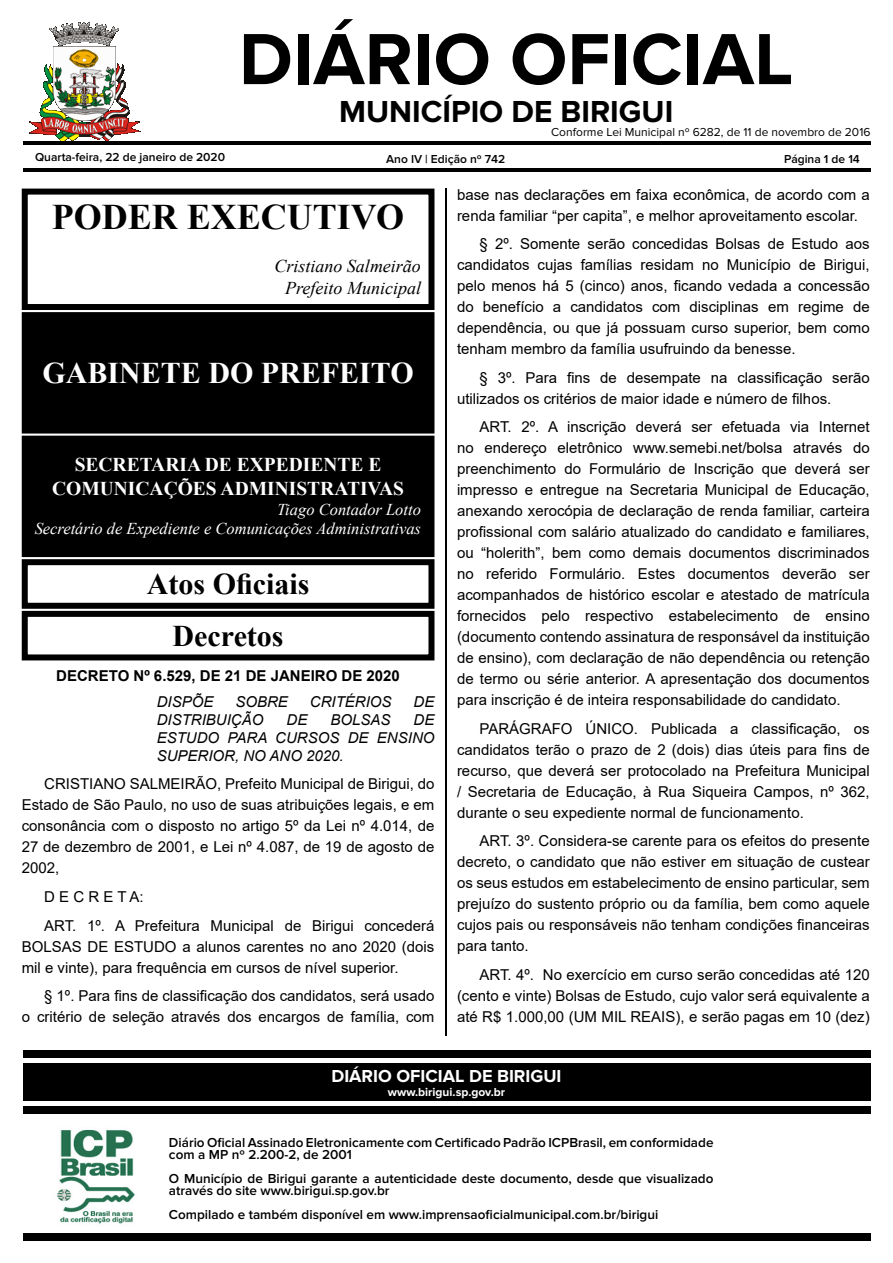
<style>
.page{position:relative;width:893px;height:1263px;background:#fff}
.page>*{position:absolute;margin:0;border:0;box-sizing:border-box;transform-origin:0 0}
.t1{font:700 75px "Proxima Nova";color:#000}
.t2{font:700 36px "Times New Roman";color:#000}
.t3{font:700 31.5px "Proxima Nova";color:#000}
.t4{font:700 30px "Times New Roman";color:#000}
.t5{font:700 30px "Times New Roman";color:#fff}
.t6{font:700 19.5px "Times New Roman";color:#fff}
.t7{font:italic 18px "Times New Roman";color:#000}
.t8{font:700 18px "Proxima Nova";color:#fff}
.t9{font:italic 16.5px "Times New Roman";color:#fff}
._2_-_Corpo{font:15px/21px "Arial";color:#000;text-align:justify}
._3_-_Ementa{font:italic 15px/18px "Arial";color:#000;text-align:justify}
._1_-_Cabeçalho{font:700 15px "Arial";color:#000}
.t10{font:600 13.5px/12px "Proxima Nova";color:#000}
.t11{font:600 12px "Proxima Nova";color:#000}
.t12{font:12px "Proxima Nova";color:#000}
.t13{font:700 12px "Proxima Nova";color:#fff}
</style>
<div class="page">
<img style="left:29px;top:22px;width:112px;height:119px">
<hr style="left:22px;top:141px;width:848px;height:3px;background:#000">
<img style="left:23px;top:1113px;width:146px;height:111px">
<hr style="left:22px;top:168px;width:848px;height:3px;background:#000">
<div style="left:22px;top:1050px;width:848px;height:8px;background:#000"></div>
<div style="left:22px;top:1106px;width:848px;height:7px;background:#000"></div>
<div style="left:22px;top:1063px;width:848px;height:37px;background:#000"></div>
<div style="left:22px;top:1233px;width:848px;height:7px;background:#000"></div>
<hr style="left:446px;top:189px;width:1px;height:847px;background:#000">
<div style="left:22px;top:189px;width:412px;height:121px;border:6px solid #000"></div>
<div style="left:25px;top:315px;width:406px;height:115px;background:#000"></div>
<div style="left:22px;top:312px;width:412px;height:121px;border:6px solid #000"></div>
<div style="left:25px;top:439px;width:406px;height:115px;background:#000"></div>
<div style="left:22px;top:436px;width:412px;height:121px;border:6px solid #000"></div>
<div style="left:22px;top:559px;width:412px;height:50px;border:6px solid #000"></div>
<div style="left:22px;top:611px;width:412px;height:49px;border:6px solid #000"></div>
<h1 class="t1" style="left:239px;top:16px;width:556px">DIÁRIO OFICIAL</h1>
<h3 class="t3" style="left:339px;top:93px;width:336px">MUNICÍPIO DE BIRIGUI</h3>
<p class="t12" style="left:551px;top:125px;width:321px">Conforme Lei Municipal nº 6282, de 11 de novembro de 2016</p>
<p class="t11" style="left:35px;top:150px;width:192px">Quarta-feira, 22 de janeiro de 2020</p>
<p class="t11" style="left:386px;top:152px;width:121px">Ano IV | Edição nº 742</p>
<p class="t11" style="left:784px;top:152px;width:77px">Página 1 de 14</p>
<p class="t2" style="left:52px;top:191px;width:354px">PODER EXECUTIVO</p>
<p class="t7" style="left:274px;top:254px;width:148px">Cristiano Salmeirão</p>
<p class="t7" style="left:285px;top:275px;width:137px">Prefeito Municipal</p>
<p class="_2_-_Corpo" style="left:457px;top:184px;width:414px">base nas declarações em faixa econômica, de acordo com a renda familiar “per capita”, e melhor aproveitamento escolar.</p>
<p class="_2_-_Corpo" style="left:457px;top:233px;width:414px;text-indent:22px">§ 2º. Somente serão concedidas Bolsas de Estudo aos candidatos cujas famílias residam no Município de Birigui, pelo menos há 5 (cinco) anos, ficando vedada a concessão do benefício a candidatos com disciplinas em regime de dependência, ou que já possuam curso superior, bem como tenham membro da família usufruindo da benesse.</p>
<p class="_2_-_Corpo" style="left:457px;top:367px;width:414px;text-indent:22px">§ 3º. Para fins de desempate na classificação serão utilizados os critérios de maior idade e número de filhos.</p>
<p class="_2_-_Corpo" style="left:457px;top:416px;width:414px;text-indent:22px">ART. 2º. A inscrição deverá ser efetuada via Internet no endereço eletrônico www.semebi.net/bolsa através do preenchimento do Formulário de Inscrição que deverá ser impresso e entregue na Secretaria Municipal de Educação, anexando xerocópia de declaração de renda familiar, carteira profissional com salário atualizado do candidato e familiares, ou “holerith”, bem como demais documentos discriminados no referido Formulário. Estes documentos deverão ser acompanhados de histórico escolar e atestado de matrícula fornecidos pelo respectivo estabelecimento de ensino (documento contendo assinatura de responsável da instituição de ensino), com declaração de não dependência ou retenção de termo ou série anterior. A apresentação dos documentos para inscrição é de inteira responsabilidade do candidato.</p>
<p class="_2_-_Corpo" style="left:457px;top:718px;width:414px;text-indent:22px">PARÁGRAFO ÚNICO. Publicada a classificação, os candidatos terão o prazo de 2 (dois) dias úteis para fins de recurso, que deverá ser protocolado na Prefeitura Municipal / Secretaria de Educação, à Rua Siqueira Campos, nº 362, durante o seu expediente normal de funcionamento.</p>
<p class="_2_-_Corpo" style="left:457px;top:830px;width:414px;text-indent:22px">ART. 3º. Considera-se carente para os efeitos do presente decreto, o candidato que não estiver em situação de custear os seus estudos em estabelecimento de ensino particular, sem prejuízo do sustento próprio ou da família, bem como aquele cujos pais ou responsáveis não tenham condições financeiras para tanto.</p>
<p class="_2_-_Corpo" style="left:457px;top:964px;width:414px;text-indent:22px">ART. 4º. No exercício em curso serão concedidas até 120 (cento e vinte) Bolsas de Estudo, cujo valor será equivalente a até R$ 1.000,00 (UM MIL REAIS), e serão pagas em 10 (dez)</p>
<p class="t5" style="left:43px;top:351px;width:373px">GABINETE DO PREFEITO</p>
<p class="t6" style="left:75px;top:451px;width:308px">SECRETARIA DE EXPEDIENTE E</p>
<p class="t6" style="left:52px;top:474px;width:353px">COMUNICAÇÕES ADMINISTRATIVAS</p>
<p class="t9" style="left:277px;top:498px;width:145px">Tiago Contador Lotto</p>
<p class="t9" style="left:35px;top:518px;width:388px">Secretário de Expediente e Comunicações Administrativas</p>
<p class="t4" style="left:147px;top:562px;width:164px">Atos Oficiais</p>
<p class="t4" style="left:173px;top:614px;width:113px">Decretos</p>
<p class="_1_-_Cabeçalho" style="left:56px;top:666px;width:345px">DECRETO Nº 6.529, DE 21 DE JANEIRO DE 2020</p>
<p class="_3_-_Ementa" style="left:157px;top:693px;width:58px">DISPÕE</p>
<p class="_3_-_Ementa" style="left:235px;top:693px;width:54px">SOBRE</p>
<p class="_3_-_Ementa" style="left:310px;top:693px;width:83px">CRITÉRIOS</p>
<p class="_3_-_Ementa" style="left:414px;top:693px;width:22px">DE</p>
<p class="_3_-_Ementa" style="left:157px;top:711px;width:108px">DISTRIBUIÇÃO</p>
<p class="_3_-_Ementa" style="left:287px;top:711px;width:22px">DE</p>
<p class="_3_-_Ementa" style="left:330px;top:711px;width:62px">BOLSAS</p>
<p class="_3_-_Ementa" style="left:157px;top:711px;width:279px;text-indent:257px">DE ESTUDO PARA CURSOS DE ENSINO SUPERIOR, NO ANO 2020.</p>
<p class="_2_-_Corpo" style="left:22px;top:774px;width:414px;text-indent:22px">CRISTIANO SALMEIRÃO, Prefeito Municipal de Birigui, do Estado de São Paulo, no uso de suas atribuições legais, e em consonância com o disposto no artigo 5º da Lei nº 4.014, de 27 de dezembro de 2001, e Lei nº 4.087, de 19 de agosto de 2002,</p>
<p class="_2_-_Corpo" style="left:44px;top:886px;width:101px">D E C R E T A:</p>
<p class="_2_-_Corpo" style="left:22px;top:915px;width:414px;text-indent:22px">ART. 1º. A Prefeitura Municipal de Birigui concederá BOLSAS DE ESTUDO a alunos carentes no ano 2020 (dois mil e vinte), para frequência em cursos de nível superior.</p>
<p class="_2_-_Corpo" style="left:22px;top:985px;width:414px;text-align:right">§ 1º. Para fins de classificação dos candidatos, será usado<br>o critério de seleção através dos encargos de família, com</p>
<p class="t8" style="left:331px;top:1065px;width:232px">DIÁRIO OFICIAL DE BIRIGUI</p>
<p class="t13" style="left:388px;top:1085px;width:119px">www.birigui.sp.gov.br</p>
<p class="t10" style="left:169px;top:1136px;width:546px">Diário Oficial Assinado Eletronicamente com Certificado Padrão ICPBrasil, em conformidade com a MP nº 2.200-2, de 2001</p>
<p class="t10" style="left:169px;top:1172px;width:546px">O Município de Birigui garante a autenticidade deste documento, desde que visualizado através do site www.birigui.sp.gov.br</p>
<p class="t10" style="left:169px;top:1208px;width:491px">Compilado e também disponível em www.imprensaoficialmunicipal.com.br/birigui</p>
</div>
